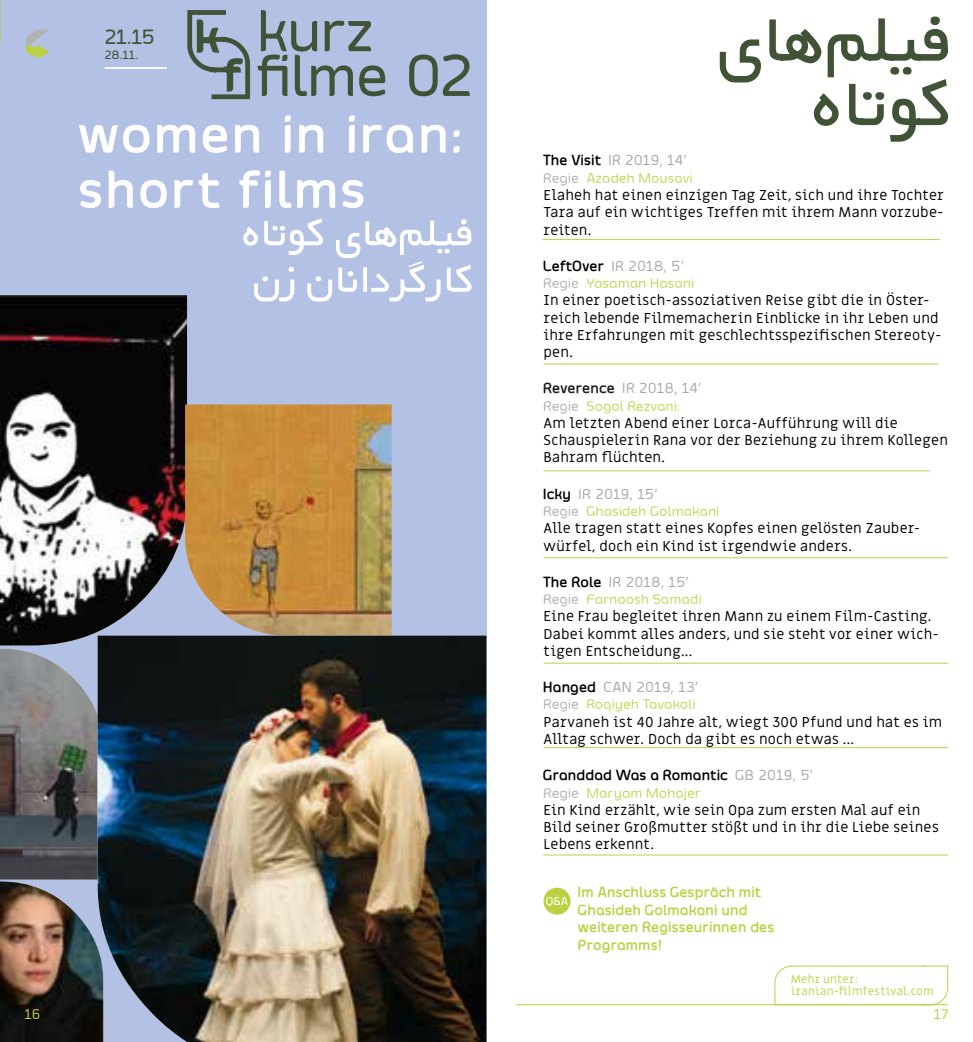
<style>
.page{position:relative;width:973px;height:1042px;background:#fff}
.page>*{position:absolute;margin:0;border:0;box-sizing:border-box;transform-origin:0 0}
.t1{font:500 59.68px/44.6px "Smoolthan";letter-spacing:.005em;color:#415337}
.t2{font:700 52.5px/55.1px "Smoolthan";letter-spacing:.06em;color:#fff}
.t3{font:500 21px "Smoolthan";color:#415337}
.t4{font:14.35px/17.2px "Miriam Libre";letter-spacing:.015em;color:#000}
.t5{font:100 14.35px/17.5px "Smoolthan";letter-spacing:.035em;color:#bbd143}
.t6{font:700 14.35px/17.5px "Smoolthan";letter-spacing:.035em;color:#bbd143}
.t7{font:700 14.35px/17.5px "Smoolthan";letter-spacing:.035em;color:#000}
.t8{font:14px "Smoolthan";color:#bbd143}
.t9{font:500 12.25px "Smoolthan";color:#415337}
.t10{font:500 11.55px "Smoolthan";color:#fff}
.t11{font:11.38px/12.4px "Miriam Libre";letter-spacing:.025em;color:#bbd143}
.s1{font-weight:700;color:#000}
.s2{font-weight:400;color:#a8a8a7}
.s3{color:#a8a8a7}
.s4{font-weight:700;color:#1b1b1a}
.s5{font-weight:100;color:#a8a8a7}
.s6{font-weight:100;color:#bbd143}
</style>
<div class="page">
<div style="left:0;top:0;width:486px;height:1042px;background:#b3c1e4"></div>
<svg style="left:0;top:0;width:1px;height:44px"></svg>
<img style="left:0;top:295px;width:187px;height:350px">
<img style="left:185px;top:404px;width:206px;height:231px">
<img style="left:98px;top:635px;width:388px;height:407px">
<img style="left:0;top:648px;width:465px;height:394px">
<hr style="left:105px;top:67px;width:62px;height:2px;background:#fff">
<svg style="left:26px;top:30px;width:24px;height:29px"></svg>
<hr style="left:542px;top:239px;width:397px;height:1px;background:#bbd143">
<hr style="left:543px;top:363px;width:395px;height:1px;background:#bbd143">
<hr style="left:543px;top:470px;width:386px;height:1px;background:#bbd143">
<hr style="left:543px;top:557px;width:405px;height:1px;background:#bbd143">
<hr style="left:543px;top:663px;width:405px;height:1px;background:#bbd143">
<hr style="left:543px;top:747px;width:405px;height:1px;background:#bbd143">
<hr style="left:543px;top:854px;width:404px;height:1px;background:#bbd143">
<svg style="left:774px;top:965px;width:174px;height:40px"></svg>
<div style="left:543px;top:887px;width:27px;height:27px;background:#bbd143;border-radius:50%"></div>
<hr style="left:516px;top:1004px;width:431px;height:1px;background:#bbd143">
<svg style="left:187px;top:10px;width:63px;height:90px"></svg>
<svg style="left:243px;top:218px;width:228px;height:83px"></svg>
<svg style="left:719px;top:17px;width:228px;height:125px"></svg>
<h1 class="t1" style="left:257px;top:10px;width:217px">kurz filme 02</h1>
<h2 class="t2" style="left:79px;top:109px;width:384px">women in iran: short films</h2>
<h3 class="t3" style="left:105px;top:26px;width:51px">21.15</h3>
<p class="t9" style="left:105px;top:48px;width:35px">28.11.</p>
<p class="t8" style="left:25px;top:1007px;width:17px">16</p>
<p class="t5" style="left:543px;top:152px;width:150px"><span class="s1">The Visit</span> <span class="s2">IR 2019, 14’<br></span><span class="s3">Regie</span> Azadeh Mousavi</p>
<p class="t4" style="left:543px;top:187px;width:402px;text-align:justify">Elaheh hat einen einzigen Tag Zeit, sich und ihre Tochter Tara auf ein wichtiges Treffen mit ihrem Mann vorzube&shy;reiten.</p>
<p class="t5" style="left:543px;top:257px;width:152px"><span class="s1">LeftOver</span> <span class="s2">IR 2018, 5’<br></span><span class="s3">Regie</span> Yasaman Hasani</p>
<p class="t4" style="left:543px;top:292px;width:399px">In einer poetisch-assoziativen Reise gibt die in Öster&shy;reich lebende Filmemacherin Einblicke in ihr Leben und ihre Erfahrungen mit geschlechtsspezifischen Stereoty&shy;pen.</p>
<p class="t5" style="left:543px;top:380px;width:159px"><span class="s4">Reverence</span> <span class="s2">IR 2018, 14’<br></span><span class="s3">Regie</span> Sogol Rezvani:</p>
<p class="t4" style="left:543px;top:415px;width:406px">Am letzten Abend einer Lorca-Aufführung will die<br>Schauspielerin Rana vor der Beziehung zu ihrem Kollegen<br>Bahram flüchten.</p>
<p class="t5" style="left:543px;top:485px;width:177px"><span class="s1">Icky</span> <span class="s2">IR 2019, 15’<br></span><span class="s3">Regie</span> Ghasideh Golmakani</p>
<p class="t4" style="left:543px;top:520px;width:378px">Alle tragen statt eines Kopfes einen gelösten Zauber&shy;würfel, doch ein Kind ist irgendwie anders.</p>
<p class="t5" style="left:543px;top:573px;width:159px"><span class="s1">The Role</span> <span class="s2">IR 2018, 15’<br></span><span class="s3">Regie</span> Farnoosh Samadi</p>
<p class="t4" style="left:543px;top:608px;width:397px">Eine Frau begleitet ihren Mann zu einem Film-Casting.<br>Dabei kommt alles anders, und sie steht vor einer wich&shy;tigen Entscheidung...</p>
<p class="t5" style="left:543px;top:678px;width:156px"><span class="s1">Hanged</span> <span class="s2">CAN 2019, 13’<br></span><span class="s3">Regie</span> Roqiyeh Tavakoli</p>
<p class="t4" style="left:543px;top:713px;width:400px">Parvaneh ist 40 Jahre alt, wiegt 300 Pfund und hat es im<br>Alltag schwer. Doch da gibt es noch etwas ...</p>
<p class="t7" style="left:543px;top:767px;width:271px">Granddad Was a Romantic <span class="s2">GB 2019, 5’<br></span><span class="s5">Regie</span> <span class="s6">Maryam Mohajer</span></p>
<p class="t4" style="left:543px;top:802px;width:396px">Ein Kind erzählt, wie sein Opa zum ersten Mal auf ein<br>Bild seiner Großmutter stößt und in ihr die Liebe seines<br>Lebens erkennt.</p>
<p class="t10" style="left:546px;top:895px;width:23px">Q&amp;A</p>
<p class="t6" style="left:578px;top:884px;width:197px">Im Anschluss Gespräch mit<br>Ghasideh Golmakani und weiteren Regisseurinnen des<br>Programms!</p>
<p class="t11" style="left:790px;top:973px;width:145px">Mehr unter: iranian-filmfestival.com</p>
<p class="t8" style="left:933px;top:1007px;width:16px">17</p>
</div>
